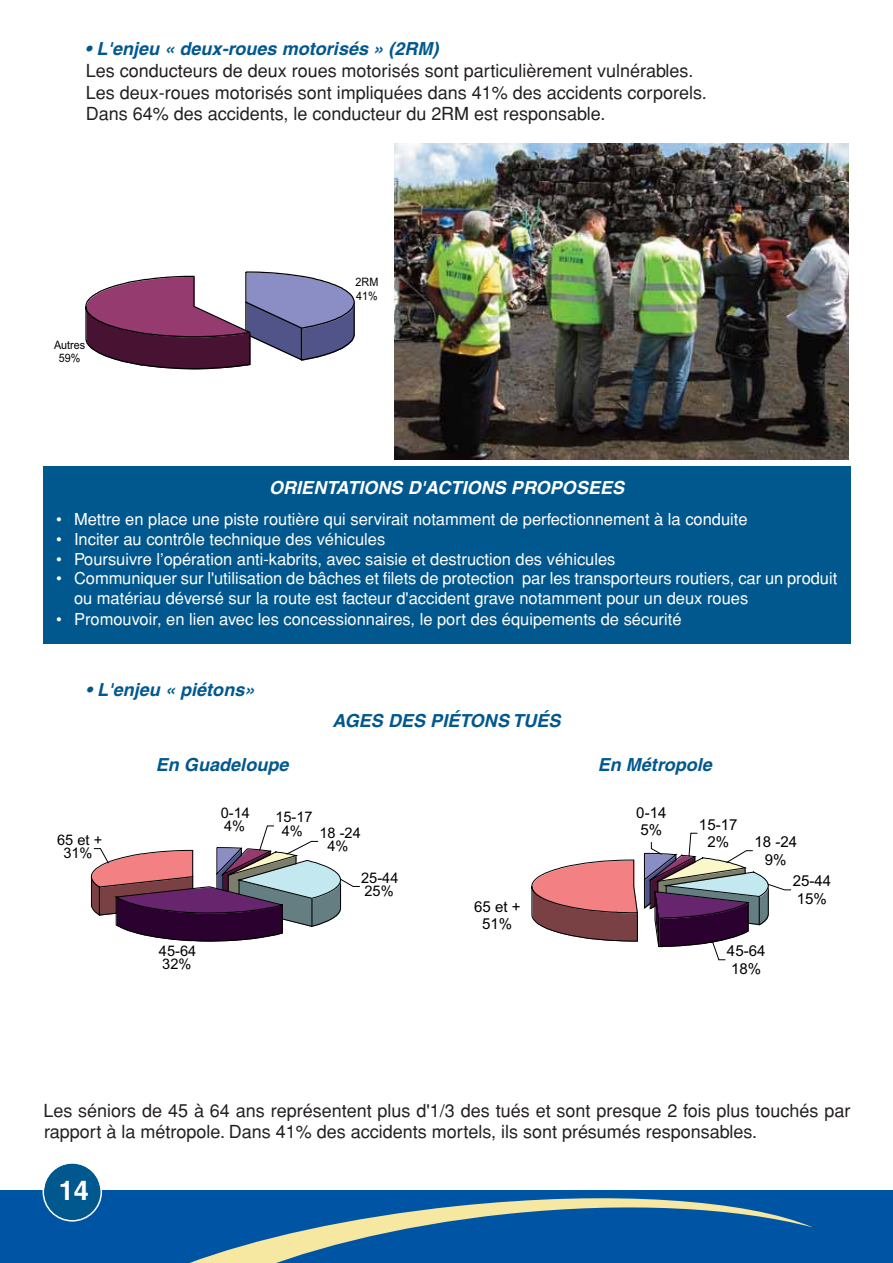
<style>
.page{position:relative;width:893px;height:1263px;background:#fff}
.page>*{position:absolute;margin:0;border:0;box-sizing:border-box;transform-origin:0 0}
.t1{font:700 27px "Helvetica";color:#fff}
.t2{font:18px/21.6px "Helvetica";color:#231f20}
.t3{font:italic 700 18px "Helvetica";letter-spacing:.005em;color:#00588f}
.t4{font:italic 700 18px "Helvetica";letter-spacing:.005em;color:#fff}
.t5{font:16.5px/19.8px "Helvetica";color:#fff}
.t6{font:15px/17.5px "Arial";color:#000;text-align:center}
.t7{font:14.55px/13.4px "Arial";color:#000}
.t8{font:11.55px/13.4px "Arial";color:#000;scale:.93 1}
</style>
<div class="page">
<img style="left:394px;top:144px;width:455px;height:315px">
<div style="left:0;top:1191px;width:893px;height:72px;background:#0054a4"></div>
<svg style="left:75px;top:1198px;width:738px;height:65px"></svg>
<svg style="left:43px;top:1163px;width:59px;height:58px"></svg>
<div style="left:43px;top:466px;width:807px;height:178px;background:#00588f"></div>
<svg style="left:85px;top:271px;width:270px;height:99px"></svg>
<svg style="left:91px;top:825px;width:269px;height:117px"></svg>
<svg style="left:644px;top:833px;width:147px;height:127px"></svg>
<svg style="left:531px;top:859px;width:107px;height:83px;background:#c17a7c"></svg>
<p class="t3" style="left:85px;top:43px;width:355px">• L'enjeu « deux-roues motorisés » (2RM)</p>
<p class="t2" style="left:86px;top:62px;width:622px">Les conducteurs de deux roues motorisés sont particulièrement vulnérables.<br>Les deux-roues motorisés sont impliquées dans 41% des accidents corporels.<br>Dans 64% des accidents, le conducteur du 2RM est responsable.</p>
<p class="t8" style="left:54px;top:339px;width:35px;text-align:center">Autres<br>59%</p>
<p class="t8" style="left:356px;top:277px;width:26px">2RM<br>41%</p>
<p class="t4" style="left:269px;top:481px;width:357px">ORIENTATIONS D'ACTIONS PROPOSEES</p>
<p class="t5" style="left:56px;top:511px;width:693px">• Mettre en place une piste routière qui servirait notamment de perfectionnement à la conduite</p>
<p class="t5" style="left:56px;top:531px;width:331px">• Inciter au contrôle technique des véhicules</p>
<p class="t5" style="left:56px;top:550px;width:561px">• Poursuivre l’opération anti-kabrits, avec saisie et destruction des véhicules</p>
<p class="t5" style="left:74px;top:570px;width:765px;text-indent:-18px">• Communiquer sur l'utilisation de bâches et filets de protection par les transporteurs routiers, car un produit ou matériau déversé sur la route est facteur d'accident grave notamment pour un deux roues</p>
<p class="t5" style="left:56px;top:611px;width:627px">• Promouvoir, en lien avec les concessionnaires, le port des équipements de sécurité</p>
<p class="t3" style="left:86px;top:683px;width:170px">• L'enjeu « piétons»</p>
<p class="t3" style="left:333px;top:714px;width:229px">AGES DES PIÉTONS TUÉS</p>
<p class="t3" style="left:156px;top:758px;width:134px">En Guadeloupe</p>
<p class="t3" style="left:598px;top:758px;width:116px">En Métropole</p>
<p class="t7" style="left:221px;top:807px;width:31px">0-14<br>4%</p>
<p class="t7" style="left:275px;top:812px;width:39px;text-align:center">15-17<br>4%</p>
<p class="t7" style="left:57px;top:835px;width:47px;text-align:center">65 et +<br>31%</p>
<p class="t7" style="left:319px;top:827px;width:43px;text-align:center">18 -24<br>4%</p>
<p class="t7" style="left:361px;top:872px;width:39px">25-44<br>25%</p>
<p class="t6" style="left:474px;top:899px;width:48px">65 et +<br>51%</p>
<p class="t6" style="left:636px;top:805px;width:32px;text-align:left">0-14<br>5%</p>
<p class="t6" style="left:699px;top:817px;width:40px">15-17<br>2%</p>
<p class="t6" style="left:754px;top:834px;width:44px">18 -24<br>9%</p>
<p class="t6" style="left:793px;top:874px;width:40px;text-align:left">25-44<br>15%</p>
<p class="t7" style="left:159px;top:945px;width:39px">45-64<br>32%</p>
<p class="t6" style="left:727px;top:943px;width:40px;text-align:left">45-64<br>18%</p>
<p class="t2" style="left:43px;top:1101px;width:808px">Les séniors de 45 à 64 ans représentent plus d'1/3 des tués et sont presque 2 fois plus touchés par rapport à la métropole. Dans 41% des accidents mortels, ils sont présumés responsables.</p>
<h1 class="t1" style="left:59px;top:1181px;width:31px">14</h1>
</div>
